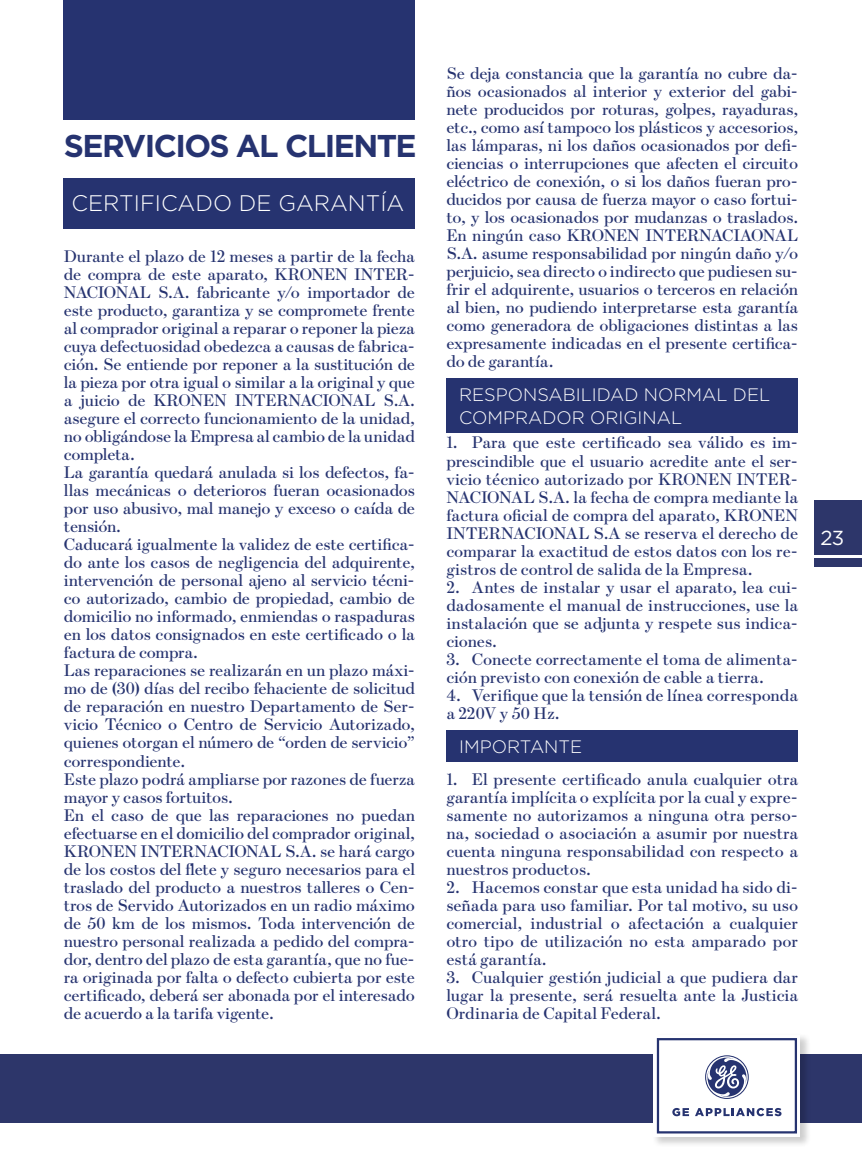
<style>
.page{position:relative;width:862px;height:1149px;background:#fff}
.page>*{position:absolute;margin:0;border:0;box-sizing:border-box;transform-origin:0 0}
.t1{font:700 31.5px "Gotham";letter-spacing:-.05em;color:#263370}
.t2{font:300 22.5px "Gotham";color:#fff}
.t3{font:20.25px "Gotham";color:#fff}
.t4{font:300 18px/22.5px "Gotham";color:#fff}
.t5{font:16.88px/18px "Escrow";letter-spacing:-.015em;color:#263370;text-align:justify}
</style>
<div class="page">
<div style="left:1px;top:1054px;width:860px;height:68px;background:#2d366a"></div>
<div style="left:651px;top:1032px;width:159px;height:115px;background:#000;opacity:.89"></div>
<div style="left:653px;top:1034px;width:146px;height:101px;background:linear-gradient(to right,#fff,#fff)"></div>
<div style="left:656px;top:1037px;width:140px;height:96px;background:#fff;border:2px solid #263370"></div>
<svg style="left:705px;top:1055px;width:43px;height:43px"></svg>
<svg style="left:672px;top:1108px;width:16px;height:7px"></svg>
<svg style="left:695px;top:1108px;width:86px;height:7px"></svg>
<div style="left:813px;top:500px;width:48px;height:66px;background:#2d366a"></div>
<hr style="left:813px;top:555px;width:48px;height:3px;background:#fff">
<div style="left:64px;top:0;width:351px;height:119px;background:#263370"></div>
<div style="left:446px;top:378px;width:351px;height:54px;background:#263370"></div>
<div style="left:446px;top:729px;width:351px;height:32px;background:#263370"></div>
<div style="left:64px;top:179px;width:351px;height:50px;background:#263370"></div>
<h1 class="t1" style="left:64px;top:125px;width:354px">SERVICIOS AL CLIENTE</h1>
<h2 class="t2" style="left:71px;top:189px;width:334px">CERTIFICADO DE GARANTÍA</h2>
<p class="t5" style="left:64px;top:247px;width:352px;text-align:left">Durante el plazo de 12 meses a partir de la fecha de compra de este aparato, KRONEN INTER-NACIONAL S.A. fabricante y/o importador de este producto, garantiza y se compromete frente al comprador original a reparar o reponer la pieza cuya defectuosidad obedezca a causas de fabrica&shy;ción. Se entiende por reponer a la sustitución de la pieza por otra igual o similar a la original y que a juicio de KRONEN INTERNACIONAL S.A. asegure el correcto funcionamiento de la unidad, no obligándose la Empresa al cambio de la unidad completa.<br>La garantía quedará anulada si los defectos, fa&shy;llas mecánicas o deterioros fueran ocasionados por uso abusivo, mal manejo y exceso o caída de tensión.<br>Caducará igualmente la validez de este certifica&shy;do ante los casos de negligencia del adquirente, intervención de personal ajeno al servicio técni&shy;co autorizado, cambio de propiedad, cambio de domicilio no informado, enmiendas o raspaduras en los datos consignados en este certificado o la factura de compra.<br>Las reparaciones se realizarán en un plazo máxi&shy;mo de (30) días del recibo fehaciente de solicitud de reparación en nuestro Departamento de Ser&shy;vicio Técnico o Centro de Servicio Autorizado, quienes otorgan el número de “orden de servicio” correspondiente.<br>Este plazo podrá ampliarse por razones de fuerza mayor y casos fortuitos.<br>En el caso de que las reparaciones no puedan efectuarse en el domicilio del comprador original, KRONEN INTERNACIONAL S.A. se hará cargo de los costos del flete y seguro necesarios para el traslado del producto a nuestros talleres o Cen&shy;tros de Servido Autorizados en un radio máximo de 50 km de los mismos. Toda intervención de nuestro personal realizada a pedido del compra&shy;dor, dentro del plazo de esta garantía, que no fue&shy;ra originada por falta o defecto cubierta por este certificado, deberá ser abonada por el interesado de acuerdo a la tarifa vigente.</p>
<p class="t5" style="left:446px;top:64px;width:353px">Se deja constancia que la garantía no cubre da&shy;ños ocasionados al interior y exterior del gabi&shy;nete producidos por roturas, golpes, rayaduras, etc., como así tampoco los plásticos y accesorios, las lámparas, ni los daños ocasionados por defi&shy;ciencias o interrupciones que afecten el circuito eléctrico de conexión, o si los daños fueran pro&shy;ducidos por causa de fuerza mayor o caso fortui&shy;to, y los ocasionados por mudanzas o traslados.<br>En ningún caso KRONEN INTERNACIAONAL S.A. asume responsabilidad por ningún daño y/o perjuicio, sea directo o indirecto que pudiesen su&shy;frir el adquirente, usuarios o terceros en relación al bien, no pudiendo interpretarse esta garantía como generadora de obligaciones distintas a las expresamente indicadas en el presente certifica&shy;do de garantía.</p>
<p class="t4" style="left:459px;top:383px;width:312px">RESPONSABILIDAD NORMAL DEL<br>COMPRADOR ORIGINAL</p>
<p class="t5" style="left:446px;top:433px;width:353px">1. Para que este certificado sea válido es im&shy;prescindible que el usuario acredite ante el ser&shy;vicio técnico autorizado por KRONEN INTER-NACIONAL S.A. la fecha de compra mediante la factura oficial de compra del aparato, KRONEN INTERNACIONAL S.A se reserva el derecho de comparar la exactitud de estos datos con los re&shy;gistros de control de salida de la Empresa.</p>
<p class="t5" style="left:446px;top:577px;width:353px">2. Antes de instalar y usar el aparato, lea cui&shy;dadosamente el manual de instrucciones, use la instalación que se adjunta y respete sus indica&shy;ciones.</p>
<p class="t5" style="left:446px;top:649px;width:353px">3. Conecte correctamente el toma de alimenta&shy;ción previsto con conexión de cable a tierra.</p>
<p class="t5" style="left:446px;top:685px;width:353px">4. Verifique que la tensión de línea corresponda a 220V y 50 Hz.</p>
<p class="t4" style="left:459px;top:734px;width:124px">IMPORTANTE</p>
<p class="t5" style="left:446px;top:769px;width:353px">1. El presente certificado anula cualquier otra garantía implícita o explícita por la cual y expre&shy;samente no autorizamos a ninguna otra perso&shy;na, sociedad o asociación a asumir por nuestra cuenta ninguna responsabilidad con respecto a nuestros productos.</p>
<p class="t5" style="left:446px;top:877px;width:353px">2. Hacemos constar que esta unidad ha sido di&shy;señada para uso familiar. Por tal motivo, su uso comercial, industrial o afectación a cualquier otro tipo de utilización no esta amparado por está garantía.</p>
<p class="t5" style="left:446px;top:967px;width:353px">3. Cualquier gestión judicial a que pudiera dar lugar la presente, será resuelta ante la Justicia Ordinaria de Capital Federal.</p>
<p class="t3" style="left:820px;top:525px;width:25px">23</p>
</div>
